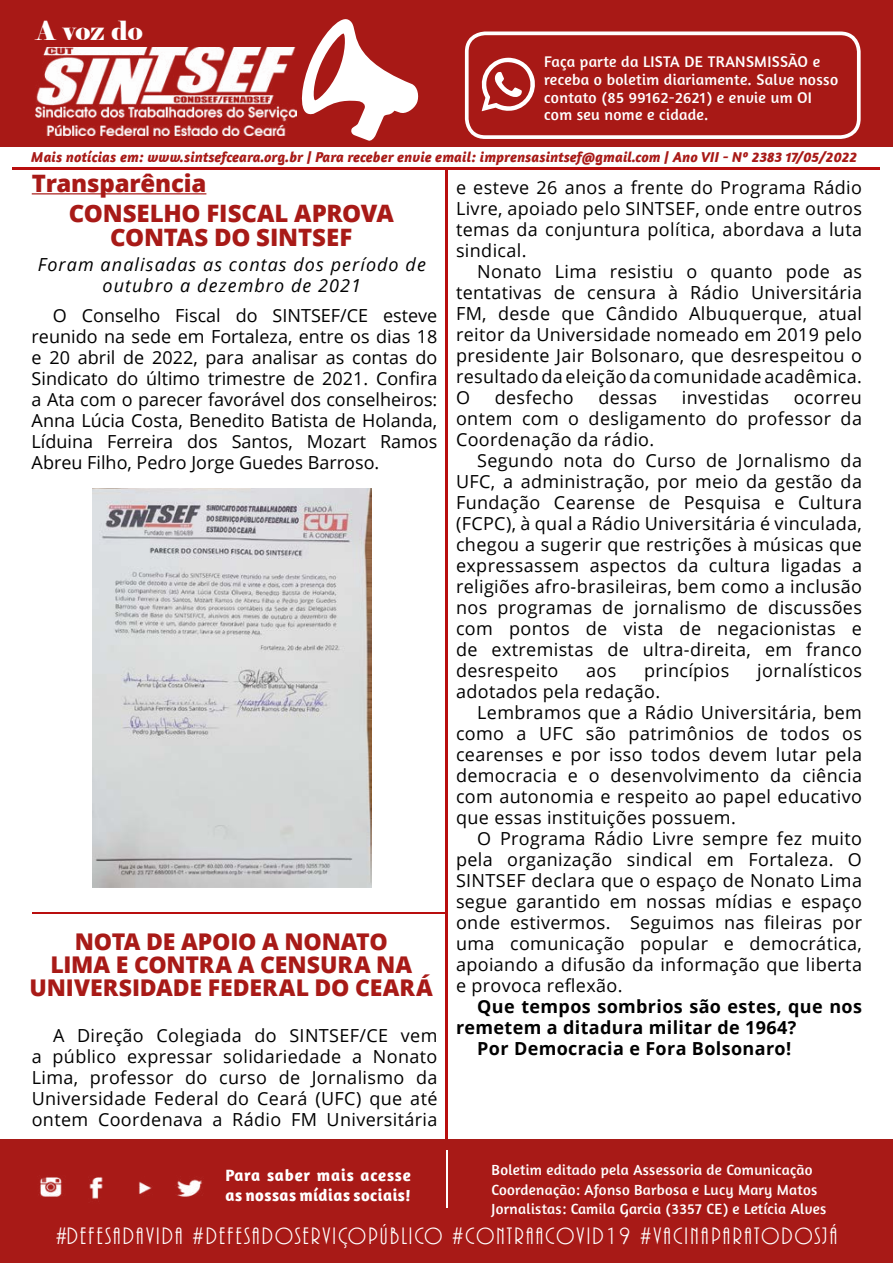
<style>
.page{position:relative;width:893px;height:1263px;background:#fff}
.page>*{position:absolute;margin:0;border:0;box-sizing:border-box;transform-origin:0 0}
.t1{font:26.25px "Elephant";color:#fff}
.t2{font:24.6px "ARBONNIE";letter-spacing:.09em;color:#fff}
.t3{font:800 24px/24px "Open Sans";letter-spacing:-.01em;color:#a81a17;text-align:center}
.t4{font:800 23.1px/23.1px "Open Sans";letter-spacing:-.005em;color:#a81a17;text-align:center}
.t5{font:18px/21px "Open Sans";letter-spacing:.02em;color:#000;text-align:justify}
.t6{font:700 18px "Open Sans";letter-spacing:.02em;color:#000}
.t7{font:italic 18px/21.6px "Open Sans";letter-spacing:.06em;color:#000;text-align:center}
.t8{font:700 16.8px/20.1px "Amaranth";letter-spacing:.03em;color:#fff}
.t9{font:15.75px/17.9px "Amaranth";letter-spacing:.02em;color:#fff}
.t10{font:15px/19.5px "Amaranth";letter-spacing:.02em;color:#fff}
.t11{font:italic 700 14.7px "Amaranth";letter-spacing:.01em;color:#a81a17}
</style>
<div class="page">
<div style="left:0;top:0;width:893px;height:146px;background:#a81916"></div>
<svg style="left:301px;top:19px;width:118px;height:122px"></svg>
<div style="left:0;top:1139px;width:893px;height:124px;background:#a81a17"></div>
<img style="left:36px;top:47px;width:260px;height:89px">
<hr style="left:12px;top:167px;width:867px;height:2px;background:#b90e0e">
<hr style="left:446px;top:1150px;width:2px;height:58px;background:#fff">
<img style="left:40px;top:1177px;width:162px;height:22px">
<div style="left:465px;top:32px;width:396px;height:107px;border:4px solid #fff;border-radius:18px"></div>
<svg style="left:481px;top:58px;width:54px;height:53px"></svg>
<img style="left:92px;top:489px;width:279px;height:399px">
<hr style="left:445px;top:167px;width:2px;height:972px;background:#b90e0e">
<hr style="left:32px;top:193px;width:174px;height:1px;background:#a81a17">
<hr style="left:32px;top:912px;width:414px;height:2px;background:#b90e0e">
<h1 class="t1" style="left:36px;top:15px;width:108px">A voz do</h1>
<p class="t9" style="left:544px;top:52px;width:295px">Faça parte da LISTA DE TRANSMISSÃO e receba o boletim diariamente. Salve nosso contato (85 99162-2621) e envie um OI com seu nome e cidade.</p>
<p class="t11" style="left:31px;top:148px;width:827px">Mais notícias em: www.sintsefceara.org.br | Para receber envie email: imprensasintsef@gmail.com | Ano VII - Nº 2383 17/05/2022</p>
<h3 class="t3" style="left:32px;top:170px;width:176px">Transparência</h3>
<h3 class="t3" style="left:69px;top:200px;width:327px">CONSELHO FISCAL APROVA<br>CONTAS DO SINTSEF</h3>
<p class="t7" style="left:38px;top:253px;width:390px">Foram analisadas as contas dos período de outubro a dezembro de 2021</p>
<p class="t5" style="left:32px;top:305px;width:407px;text-indent:21px">O Conselho Fiscal do SINTSEF/CE esteve reunido na sede em Fortaleza, entre os dias 18 e 20 abril de 2022, para analisar as contas do Sindicato do último trimestre de 2021. Confira a Ata com o parecer favorável dos conselheiros:<br>Anna Lúcia Costa, Benedito Batista de Holanda, Líduina Ferreira dos Santos, Mozart Ramos Abreu Filho, Pedro Jorge Guedes Barroso.</p>
<p class="t4" style="left:30px;top:929px;width:405px">NOTA DE APOIO A NONATO<br>LIMA E CONTRA A CENSURA NA<br>UNIVERSIDADE FEDERAL DO CEARÁ</p>
<p class="t5" style="left:32px;top:1025px;width:407px;text-indent:21px">A Direção Colegiada do SINTSEF/CE vem a público expressar solidariedade a Nonato Lima, professor do curso de Jornalismo da Universidade Federal do Ceará (UFC) que até ontem Coordenava a Rádio FM Universitária</p>
<p class="t8" style="left:225px;top:1164px;width:187px">Para saber mais acesse as nossas mídias sociais!</p>
<p class="t5" style="left:456px;top:176px;width:407px">e esteve 26 anos a frente do Programa Rádio Livre, apoiado pelo SINTSEF, onde entre outros temas da conjuntura política, abordava a luta sindical.</p>
<p class="t5" style="left:456px;top:260px;width:408px;text-indent:21px">Nonato Lima resistiu o quanto pode as tentativas de censura à Rádio Universitária FM, desde que Cândido Albuquerque, atual reitor da Universidade nomeado em 2019 pelo presidente Jair Bolsonaro, que desrespeitou o resultado da eleição da comunidade acadêmica.<br>O</p>
<p class="t5" style="left:495px;top:386px;width:80px">desfecho</p>
<p class="t5" style="left:598px;top:386px;width:60px">dessas</p>
<p class="t5" style="left:682px;top:386px;width:89px">investidas</p>
<p class="t5" style="left:456px;top:386px;width:407px;text-indent:338px">ocorreu ontem com o desligamento do professor da Coordenação da rádio.</p>
<p class="t5" style="left:456px;top:449px;width:407px;text-indent:21px">Segundo nota do Curso de Jornalismo da UFC, a administração, por meio da gestão da Fundação Cearense de Pesquisa e Cultura (FCPC), à qual a Rádio Universitária é vinculada, chegou a sugerir que restrições à músicas que expressassem aspectos da cultura ligadas a religiões afro-brasileiras, bem como a inclusão nos programas de jornalismo de discussões com pontos de vista de negacionistas e de extremistas de ultra-direita, em franco desrespeito</p>
<p class="t5" style="left:586px;top:659px;width:32px">aos</p>
<p class="t5" style="left:644px;top:659px;width:87px">princípios</p>
<p class="t5" style="left:757px;top:659px;width:106px">jornalísticos</p>
<p class="t5" style="left:456px;top:680px;width:206px">adotados pela redação.</p>
<p class="t5" style="left:477px;top:701px;width:386px">Lembramos que a Rádio Universitária, bem</p>
<p class="t5" style="left:456px;top:722px;width:407px">como a UFC são patrimônios de todos os</p>
<p class="t5" style="left:456px;top:743px;width:407px">cearenses e por isso todos devem lutar pela</p>
<p class="t5" style="left:456px;top:764px;width:407px">democracia e o desenvolvimento da ciência</p>
<p class="t5" style="left:456px;top:785px;width:407px">com autonomia e respeito ao papel educativo</p>
<p class="t5" style="left:456px;top:806px;width:281px">que essas instituições possuem.</p>
<p class="t5" style="left:477px;top:827px;width:386px">O Programa Rádio Livre sempre fez muito</p>
<p class="t5" style="left:456px;top:848px;width:407px">pela organização sindical em Fortaleza. O</p>
<p class="t5" style="left:456px;top:869px;width:407px">SINTSEF declara que o espaço de Nonato Lima</p>
<p class="t5" style="left:456px;top:890px;width:407px">segue garantido em nossas mídias e espaço</p>
<p class="t5" style="left:456px;top:911px;width:407px">onde estivermos. Seguimos nas fileiras por</p>
<p class="t5" style="left:456px;top:932px;width:407px">uma comunicação popular e democrática,</p>
<p class="t5" style="left:456px;top:953px;width:407px">apoiando a difusão da informação que liberta</p>
<p class="t5" style="left:456px;top:974px;width:168px">e provoca reflexão.</p>
<p class="t6" style="left:477px;top:994px;width:386px">Que tempos sombrios são estes, que nos</p>
<p class="t6" style="left:456px;top:1015px;width:342px">remetem a ditadura militar de 1964?</p>
<p class="t6" style="left:477px;top:1036px;width:315px">Por Democracia e Fora Bolsonaro!</p>
<p class="t10" style="left:492px;top:1160px;width:336px">Boletim editado pela Assessoria de Comunicação<br>Coordenação: Afonso Barbosa e Lucy Mary Matos<br>Jornalistas: Camila Garcia (3357 CE) e Letícia Alves</p>
<h2 class="t2" style="left:56px;top:1223px;width:783px">#DEFESADAVIDA #DEFESADOSERVIÇOPÚBLICO #CONTRAACOVID19 #VACINAPARATODOSJÁ</h2>
</div>
